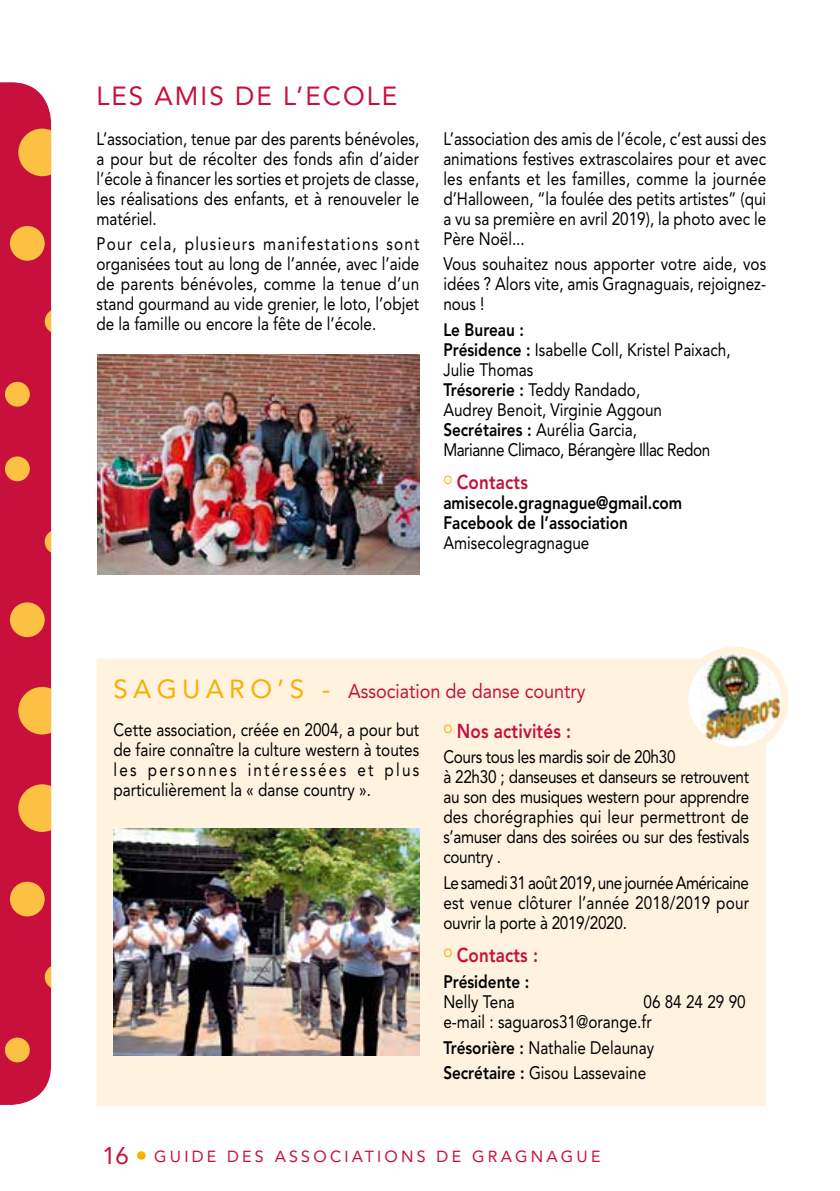
<style>
.page{position:relative;width:840px;height:1191px;background:#fff}
.page>*{position:absolute;margin:0;border:0;box-sizing:border-box;transform-origin:0 0}
.t1{font:26px "Avenir LT";letter-spacing:.075em;color:#c7113c}
.t2{font:20px "Avenir LT";color:#c7113c;scale:.9 1}
.t3{font:800 20px "Avenir LT";letter-spacing:.01em;color:#c7113c;scale:.85 1}
.t4{font:18px/20px "Avenir LT";color:#000;text-align:justify;scale:.85 1}
.t5{font:18px/20px "Avenir LT";letter-spacing:-.02em;color:#000;scale:.85 1}
.t6{font:800 18px/20px "Avenir LT";color:#000;scale:.85 1}
.t7{font:16px "Avenir LT";letter-spacing:.2em;color:#c7113c}
.s1{font-weight:800}
.s2{font-size:26px;color:#f9b000}
.s3{font-size:24px}
.s4{font-size:24px;color:#f9b000}
</style>
<div class="page">
<div style="left:0;top:82px;width:51px;height:1023px;background:#c7113c"></div>
<div style="left:10px;top:226px;width:35px;height:35px;background:#fcc042;border-radius:50%"></div>
<svg style="left:18px;top:129px;width:33px;height:47px;background:#f3a340"></svg>
<div style="left:5px;top:382px;width:25px;height:25px;background:#fcc042;border-radius:50%"></div>
<svg style="left:45px;top:310px;width:6px;height:22px"></svg>
<div style="left:10px;top:881px;width:35px;height:35px;background:#fcc042;border-radius:50%"></div>
<svg style="left:18px;top:784px;width:33px;height:48px;background:#f2a040"></svg>
<div style="left:5px;top:1037px;width:25px;height:25px;background:#fcc042;border-radius:50%"></div>
<svg style="left:45px;top:966px;width:6px;height:21px"></svg>
<div style="left:10px;top:602px;width:35px;height:35px;background:#fcc042;border-radius:50%"></div>
<svg style="left:18px;top:687px;width:33px;height:47px;background:#f3a340"></svg>
<div style="left:5px;top:456px;width:25px;height:25px;background:#fcc042;border-radius:50%"></div>
<svg style="left:45px;top:531px;width:6px;height:21px"></svg>
<div style="left:96px;top:658px;width:669px;height:448px;background:#fff3e0"></div>
<img style="left:97px;top:354px;width:323px;height:220px">
<svg style="left:684px;top:650px;width:100px;height:100px"></svg>
<img style="left:700px;top:654px;width:82px;height:86px">
<div style="left:681px;top:646px;width:107px;height:107px;border:7px solid #fff3e0;border-radius:50%"></div>
<img style="left:113px;top:829px;width:306px;height:226px">
<h1 class="t1" style="left:96px;top:80px;width:302px">LES AMIS DE L’ECOLE</h1>
<p class="t4" style="left:96px;top:128px;width:381px">L’association, tenue par des parents bénévoles, a pour but de récolter des fonds afin d’aider l’école à financer les sorties et projets de classe, les réalisations des enfants, et à renouveler le matériel.</p>
<p class="t4" style="left:96px;top:234px;width:381px">Pour cela, plusieurs manifestations sont organisées tout au long de l’année, avec l’aide de parents bénévoles, comme la tenue d’un stand gourmand au vide grenier, le loto, l’objet de la famille ou encore la fête de l’école.</p>
<p class="t4" style="left:443px;top:128px;width:381px">L’association des amis de l’école, c’est aussi des animations festives extrascolaires pour et avec les enfants et les familles, comme la journée d’Halloween, “la foulée des petits artistes” (qui a vu sa première en avril 2019), la photo avec le Père Noël...</p>
<p class="t4" style="left:443px;top:254px;width:381px">Vous souhaitez nous apporter votre aide, vos idées ? Alors vite, amis Gragnaguais, rejoignez&shy;nous !</p>
<p class="t4" style="left:443px;top:320px;width:339px;text-align:left"><span class="s1">Le Bureau :<br>Présidence :</span> Isabelle Coll, Kristel Paixach,<br>Julie Thomas<br><span class="s1">Trésorerie :</span> Teddy Randado,<br>Audrey Benoit, Virginie Aggoun<br><span class="s1">Secrétaires :</span> Aurélia Garcia,<br>Marianne Climaco, Bérangère Illac Redon</p>
<p class="t3" style="left:443px;top:470px;width:101px"><sup>o</sup> Contacts</p>
<p class="t6" style="left:443px;top:493px;width:282px">amisecole.gragnague@gmail.com<br>Facebook de l’association</p>
<p class="t4" style="left:443px;top:533px;width:173px">Amisecolegragnague</p>
<p class="t2" style="left:113px;top:679px;width:525px"><span class="s2">S A G U A R O ’ S -</span> Association de danse country</p>
<p class="t4" style="left:113px;top:720px;width:361px">Cette association, créée en 2004, a pour but de faire connaître la culture western à toutes les personnes intéressées et plus particulièrement la « danse country ».</p>
<p class="t3" style="left:443px;top:719px;width:152px"><sup>o</sup> Nos activités :</p>
<p class="t5" style="left:443px;top:747px;width:361px">Cours tous les mardis soir de 20h30<br>à 22h30 ; danseuses et danseurs se retrouvent au son des musiques western pour apprendre des chorégraphies qui leur permettront de s’amuser dans des soirées ou sur des festivals country .</p>
<p class="t4" style="left:443px;top:873px;width:361px">Le samedi 31 août 2019, une journée Américaine est venue clôturer l’année 2018/2019 pour ouvrir la porte à 2019/2020.</p>
<p class="t3" style="left:443px;top:943px;width:113px"><sup>o</sup> Contacts :</p>
<p class="t6" style="left:443px;top:971px;width:102px">Présidente :</p>
<p class="t4" style="left:443px;top:992px;width:86px">Nelly Tena</p>
<p class="t4" style="left:443px;top:992px;width:357px;text-indent:200px">06 84 24 29 90 e-mail : saguaros31@orange.fr</p>
<p class="t4" style="left:443px;top:1034px;width:249px;line-height:25.6px"><span class="s1">Trésorière :</span> Nathalie Delaunay<br><span class="s1">Secrétaire :</span> Gisou Lassevaine</p>
<p class="t7" style="left:102px;top:1146px;width:499px"><span class="s3">16</span> <span class="s4">•</span> GUIDE DES ASSOCIATIONS DE GRAGNAGUE</p>
</div>
